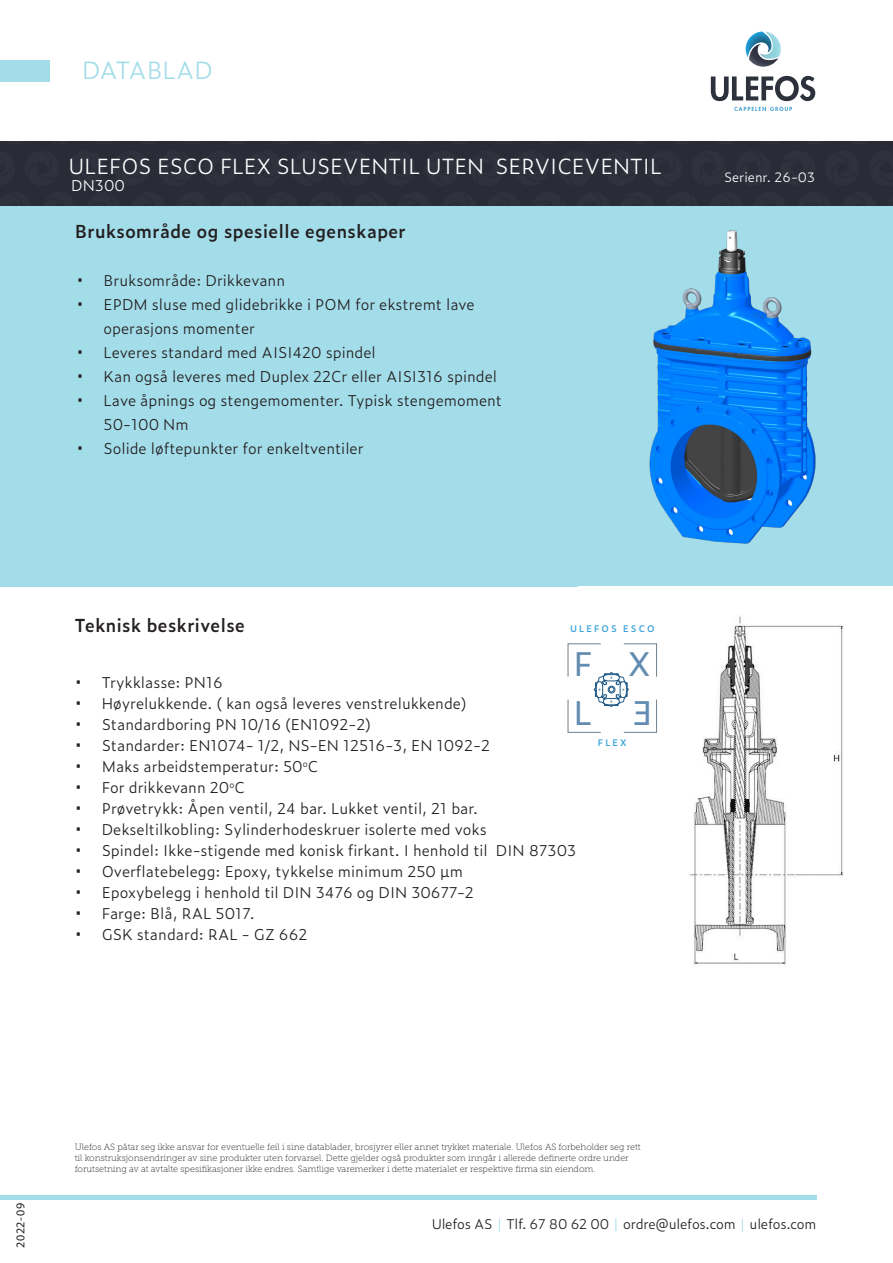
<style>
.page{position:relative;width:893px;height:1263px;background:#fff}
.page>*{position:absolute;margin:0;border:0;box-sizing:border-box;transform-origin:0 0}
.t1{font:32.85px/49.1px "Zeitung Pro";color:#628db1}
.t2{font:300 24px "Zeitung Pro";color:#a4ddea}
.t3{font:300 21px "Zeitung Pro";color:#fff}
.t4{font:600 18px "Zeitung Pro";letter-spacing:.03em;color:#231f20}
.t5{font:300 15px/24px "Zeitung Pro";color:#231f20}
.t6{font:300 15px "Zeitung Pro";color:#fff}
.t7{font:300 13.5px "Zeitung Pro";letter-spacing:-.02em;color:#231f20}
.t8{font:300 13.05px "Zeitung Pro";color:#fff}
.t9{font:12px "Myriad Pro";letter-spacing:.06em;color:#231f20}
.t10{font:600 9.15px "Zeitung Pro";letter-spacing:.225em;color:#3ca4d9}
.t11{font:9px/10.8px "Museo Slab 100";color:#231f20}
.s1{font-size:18px}
.s2{color:#a4ddea}
</style>
<div class="page">
<div style="left:0;top:193px;width:893px;height:394px;background:#a4ddea"></div>
<img style="left:649px;top:230px;width:167px;height:314px">
<img style="left:657px;top:616px;width:187px;height:349px">
<div style="left:0;top:141px;width:893px;height:64px;background:#292b37"></div>
<hr style="left:0;top:1195px;width:816px;height:4px;background:#a4ddea">
<div style="left:0;top:61px;width:50px;height:21px;background:#a4ddea"></div>
<svg style="left:734px;top:107px;width:58px;height:4px"></svg>
<svg style="left:746px;top:31px;width:35px;height:36px"></svg>
<svg style="left:711px;top:76px;width:104px;height:25px"></svg>
<svg style="left:568px;top:643px;width:89px;height:90px"></svg>
<h2 class="t2" style="left:82px;top:52px;width:132px">DATABLAD</h2>
<h3 class="t3" style="left:69px;top:150px;width:595px">ULEFOS ESCO FLEX SLUSEVENTIL UTEN SERVICEVENTIL</h3>
<p class="t6" style="left:71px;top:175px;width:55px">DN300</p>
<p class="t4" style="left:75px;top:217px;width:332px">Bruksområde og spesielle egenskaper</p>
<p class="t5" style="left:77px;top:268px;width:210px"><span class="s1">•</span> Bruksområde: Drikkevann</p>
<p class="t5" style="left:104px;top:292px;width:373px;text-indent:-27px"><span class="s1">•</span> EPDM sluse med glidebrikke i POM for ekstremt lave operasjons momenter</p>
<p class="t5" style="left:77px;top:340px;width:301px"><span class="s1">•</span> Leveres standard med AISI420 spindel</p>
<p class="t5" style="left:77px;top:364px;width:422px"><span class="s1">•</span> Kan også leveres med Duplex 22Cr eller AISI316 spindel</p>
<p class="t5" style="left:104px;top:388px;width:400px;text-indent:-27px"><span class="s1">•</span> Lave åpnings og stengemomenter. Typisk stengemoment<br>50-100 Nm</p>
<p class="t5" style="left:77px;top:436px;width:289px"><span class="s1">•</span> Solide løftepunkter for enkeltventiler</p>
<p class="t4" style="left:75px;top:612px;width:172px">Teknisk beskrivelse</p>
<p class="t10" style="left:570px;top:622px;width:86px">ULEFOS ESCO</p>
<h1 class="t1" style="left:574px;top:638px;width:21px">F<br>L</h1>
<h1 class="t1" style="left:628px;top:638px;width:24px">X</h1>
<p class="t5" style="left:75px;top:670px;width:150px"><span class="s1">•</span> Trykklasse: PN16</p>
<p class="t5" style="left:75px;top:691px;width:393px"><span class="s1">•</span> Høyrelukkende. ( kan også leveres venstrelukkende)</p>
<p class="t5" style="left:75px;top:712px;width:298px"><span class="s1">•</span> Standardboring PN 10/16 (EN1092-2)</p>
<p class="t5" style="left:75px;top:733px;width:417px"><span class="s1">•</span> Standarder: EN1074- 1/2, NS-EN 12516-3, EN 1092-2</p>
<p class="t5" style="left:75px;top:754px;width:245px"><span class="s1">•</span> Maks arbeidstemperatur: 50<sup>o</sup>C</p>
<p class="t5" style="left:75px;top:775px;width:171px"><span class="s1">•</span> For drikkevann 20<sup>o</sup>C</p>
<p class="t5" style="left:75px;top:796px;width:405px"><span class="s1">•</span> Prøvetrykk: Åpen ventil, 24 bar. Lukket ventil, 21 bar.</p>
<p class="t5" style="left:75px;top:817px;width:413px"><span class="s1">•</span> Dekseltilkobling: Sylinderhodeskruer isolerte med voks</p>
<p class="t5" style="left:75px;top:838px;width:503px"><span class="s1">•</span> Spindel: Ikke-stigende med konisk firkant. I henhold til DIN 87303</p>
<p class="t5" style="left:75px;top:859px;width:390px"><span class="s1">•</span> Overflatebelegg: Epoxy, tykkelse minimum 250 µm</p>
<p class="t5" style="left:75px;top:880px;width:401px"><span class="s1">•</span> Epoxybelegg i henhold til DIN 3476 og DIN 30677-2</p>
<p class="t5" style="left:75px;top:901px;width:181px"><span class="s1">•</span> Farge: Blå, RAL 5017.</p>
<p class="t5" style="left:75px;top:922px;width:234px"><span class="s1">•</span> GSK standard: RAL - GZ 662</p>
<p class="t10" style="left:598px;top:736px;width:30px">FLEX</p>
<p class="t8" style="left:724px;top:167px;width:92px">Serienr. 26-03</p>
<p class="t9" style="left:13px;top:1248px;width:46px;rotate:-90deg">2022-09</p>
<p class="t11" style="left:75px;top:1141px;width:567px">Ulefos AS påtar seg ikke ansvar for eventuelle feil i sine datablader, brosjyrer eller annet trykket materiale. Ulefos AS forbeholder seg rett til konstruksjonsendringer av sine produkter uten forvarsel. Dette gjelder også produkter som inngår i allerede definerte ordre under forutsetning av at avtalte spesifikasjoner ikke endres. Samtlige varemerker i dette materialet er respektive firma sin eiendom.</p>
<p class="t7" style="left:432px;top:1214px;width:386px">Ulefos AS <span class="s2">|</span> Tlf. 67 80 62 00 <span class="s2">|</span> ordre@ulefos.com <span class="s2">|</span> ulefos.com</p>
</div>
